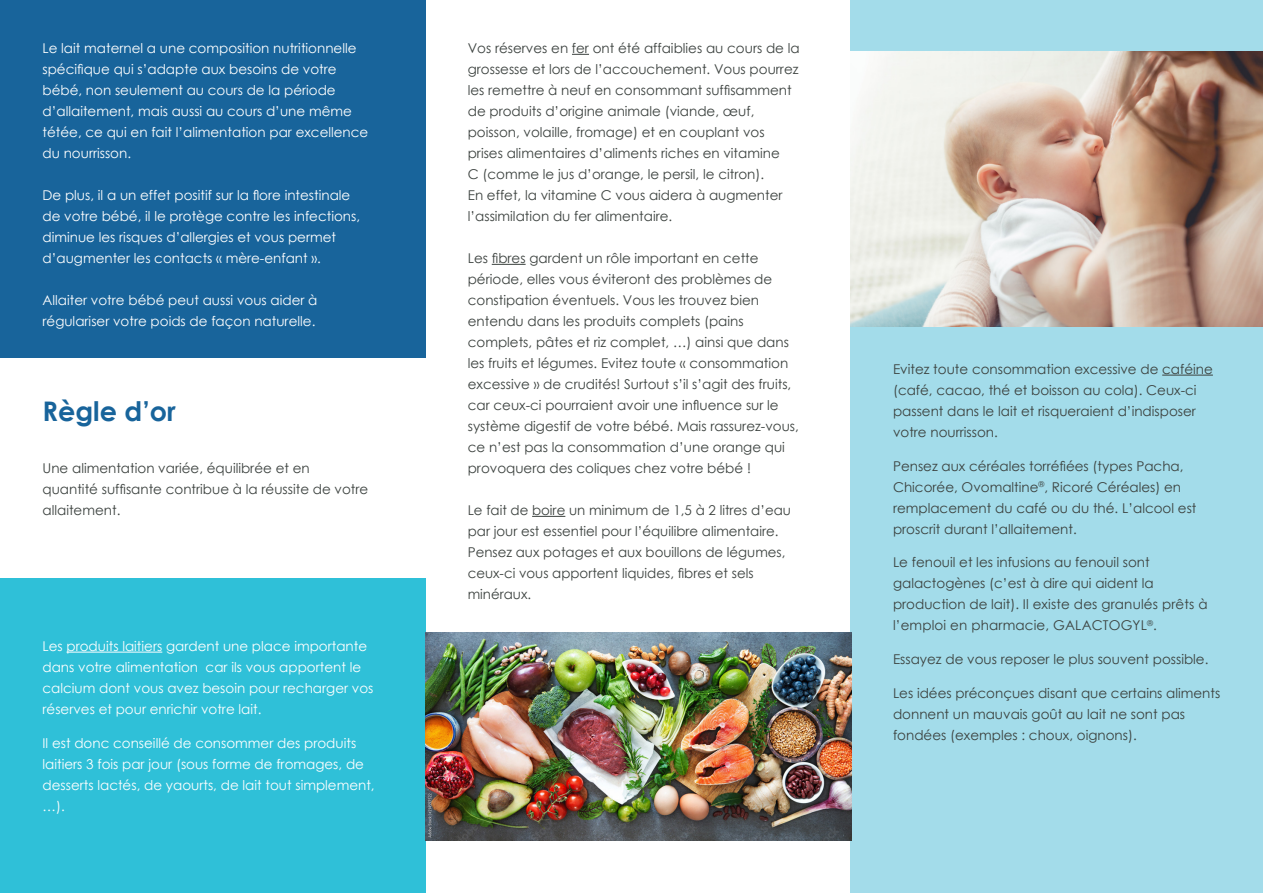
<style>
.page{position:relative;width:1263px;height:893px;background:#fff}
.page>*{position:absolute;margin:0;border:0;box-sizing:border-box;transform-origin:0 0}
.Titre_rubrique{font:700 27px "Century Gothic";color:#18649b}
.Liste_à_puces{font:13.5px/21px "Century Gothic";color:#3b413e}
.Titre_rubrique_négat{font:13.5px/21px "Century Gothic";color:#fff}
.Titre_rubrique-2{font:13.5px/21px "Century Gothic";color:#3b413e}
</style>
<div class="page">
<div style="left:0;top:578px;width:425px;height:315px;background:#2fc0d8"></div>
<div style="left:0;top:0;width:425px;height:358px;background:#18649b"></div>
<div style="left:850px;top:0;width:413px;height:893px;background:#a3dcea"></div>
<hr style="left:1162px;top:375px;width:51px;height:1px;background:#3b413e">
<img style="left:425px;top:632px;width:426px;height:209px">
<img style="left:850px;top:51px;width:413px;height:275px">
<svg style="left:572px;top:54px;width:17px;height:1px"></svg>
<hr style="left:492px;top:264px;width:34px;height:1px;background:#3b413e">
<hr style="left:532px;top:516px;width:33px;height:1px;background:#3b413e">
<hr style="left:67px;top:652px;width:95px;height:1px;background:#fff">
<p class="Titre_rubrique_négat" style="left:43px;top:37px;width:327px">Le lait maternel a une composition nutritionnelle spécifique qui s’adapte aux besoins de votre bébé, non seulement au cours de la période d’allaitement, mais aussi au cours d’une même tétée, ce qui en fait l’alimentation par excellence du nourrisson.</p>
<p class="Titre_rubrique_négat" style="left:43px;top:184px;width:319px">De plus, il a un effet positif sur la flore intestinale de votre bébé, il le protège contre les infections, diminue les risques d’allergies et vous permet d’augmenter les contacts « mère-enfant ».</p>
<p class="Titre_rubrique_négat" style="left:43px;top:289px;width:276px">Allaiter votre bébé peut aussi vous aider à régulariser votre poids de façon naturelle.</p>
<p class="Titre_rubrique" style="left:43px;top:390px;width:135px">Règle d’or</p>
<p class="Titre_rubrique-2" style="left:43px;top:457px;width:327px">Une alimentation variée, équilibrée et en quantité suffisante contribue à la réussite de votre allaitement.</p>
<p class="Titre_rubrique_négat" style="left:43px;top:635px;width:332px">Les produits laitiers gardent une place importante dans votre alimentation car ils vous apportent le calcium dont vous avez besoin pour recharger vos réserves et pour enrichir votre lait.</p>
<p class="Titre_rubrique_négat" style="left:43px;top:732px;width:334px">Il est donc conseillé de consommer des produits laitiers 3 fois par jour (sous forme de fromages, de desserts lactés, de yaourts, de lait tout simplement, …).</p>
<p class="Liste_à_puces" style="left:468px;top:37px;width:333px">Vos réserves en fer ont été affaiblies au cours de la grossesse et lors de l’accouchement. Vous pourrez les remettre à neuf en consommant suffisamment de produits d’origine animale (viande, œuf, poisson, volaille, fromage) et en couplant vos prises alimentaires d’aliments riches en vitamine<br>C (comme le jus d’orange, le persil, le citron).<br>En effet, la vitamine C vous aidera à augmenter l’assimilation du fer alimentaire.</p>
<p class="Liste_à_puces" style="left:468px;top:247px;width:333px">Les fibres gardent un rôle important en cette période, elles vous éviteront des problèmes de constipation éventuels. Vous les trouvez bien entendu dans les produits complets (pains complets, pâtes et riz complet, …) ainsi que dans les fruits et légumes. Evitez toute « consommation excessive » de crudités! Surtout s’il s’agit des fruits, car ceux-ci pourraient avoir une influence sur le système digestif de votre bébé. Mais rassurez-vous, ce n’est pas la consommation d’une orange qui provoquera des coliques chez votre bébé !</p>
<p class="Liste_à_puces" style="left:468px;top:499px;width:325px">Le fait de boire un minimum de 1,5 à 2 litres d’eau par jour est essentiel pour l’équilibre alimentaire.<br>Pensez aux potages et aux bouillons de légumes, ceux-ci vous apportent liquides, fibres et sels minéraux.</p>
<p class="Liste_à_puces" style="left:893px;top:358px;width:321px">Evitez toute consommation excessive de caféine (café, cacao, thé et boisson au cola). Ceux-ci passent dans le lait et risqueraient d’indisposer votre nourrisson.</p>
<p class="Liste_à_puces" style="left:893px;top:455px;width:305px">Pensez aux céréales torréfiées (types Pacha, Chicorée, Ovomaltine<sup>®</sup>, Ricoré Céréales) en remplacement du café ou du thé. L’alcool est proscrit durant l’allaitement.</p>
<p class="Liste_à_puces" style="left:893px;top:552px;width:316px">Le fenouil et les infusions au fenouil sont galactogènes (c’est à dire qui aident la production de lait). Il existe des granulés prêts à l’emploi en pharmacie, GALACTOGYL<sup>®</sup>.</p>
<p class="Liste_à_puces" style="left:893px;top:648px;width:317px">Essayez de vous reposer le plus souvent possible.</p>
<p class="Liste_à_puces" style="left:893px;top:682px;width:329px">Les idées préconçues disant que certains aliments donnent un mauvais goût au lait ne sont pas fondées (exemples : choux, oignons).</p>
</div>
